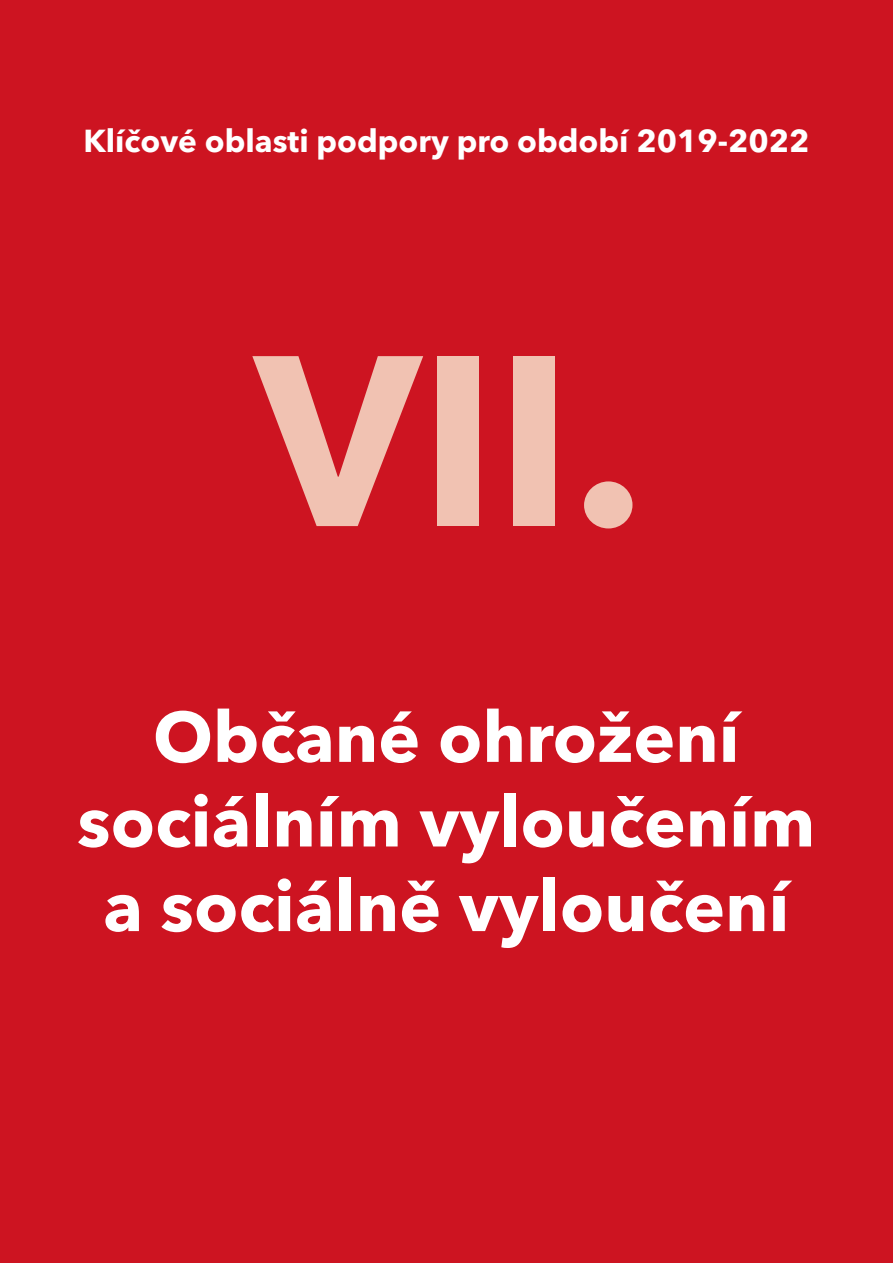
<style>
.page{position:relative;width:893px;height:1263px;background:#cd1421}
.page>*{position:absolute;margin:0;border:0;box-sizing:border-box;transform-origin:0 0}
.t1{font:700 240px "Avenir Next LT Pro";color:#f1c2b2}
.t2{font:700 70.5px/84.6px "Avenir Next LT Pro";color:#fff;text-align:center}
.t3{font:700 31.5px "Avenir Next LT Pro";color:#fff}
</style>
<div class="page">
<p class="t3" style="left:84px;top:122px;width:727px">Klíčové oblasti podpory pro období 2019-2022</p>
<h1 class="t1" style="left:256px;top:295px;width:390px">VII.</h1>
<p class="t2" style="left:77px;top:694px;width:739px">Občané ohrožení sociálním vyloučením a sociálně vyloučení</p>
</div>
